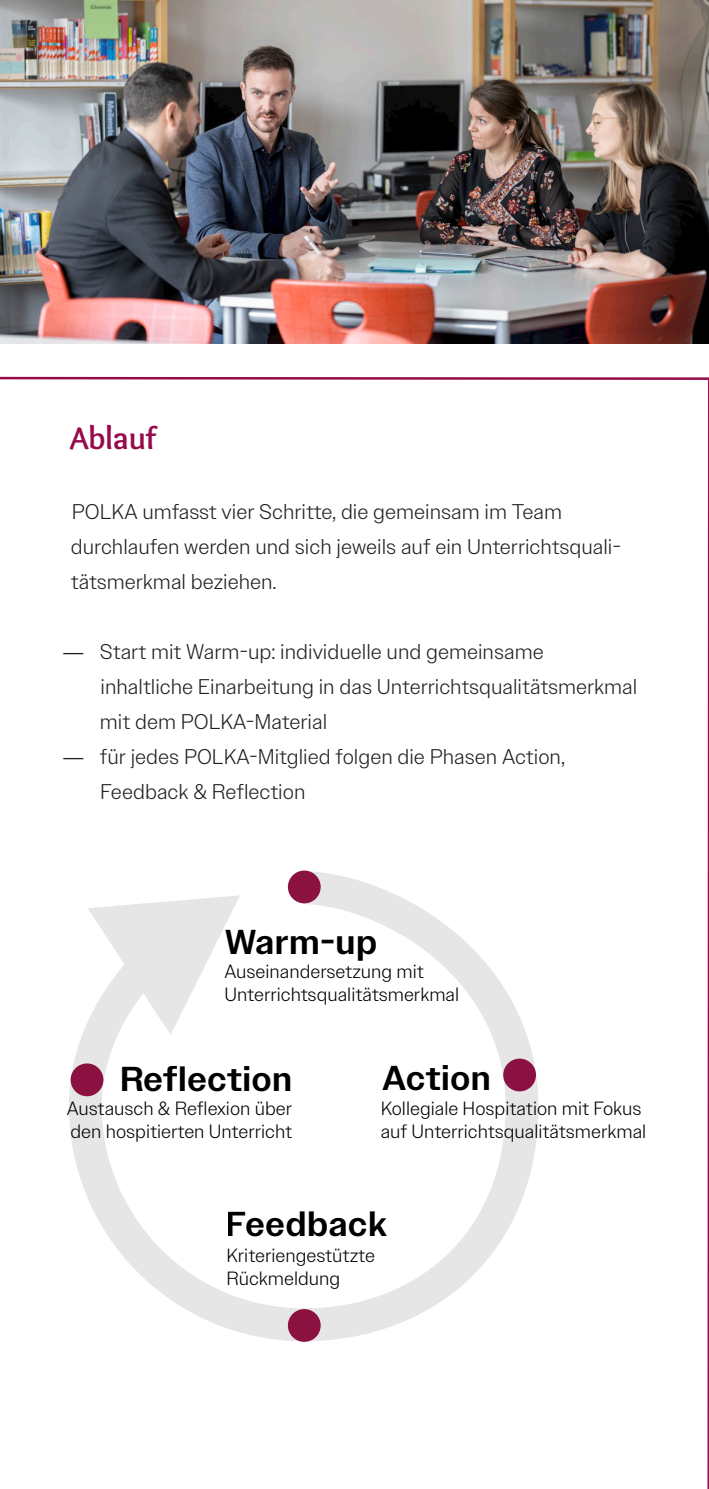
<style>
.page{position:relative;width:709px;height:1489px;background:#fff}
.page>*{position:absolute;margin:0;border:0;box-sizing:border-box;transform-origin:0 0}
.t1{font:500 34.5px "Owners Text";color:#000}
.Gliederungsüberschrift{font:700 32.5px "Overlock";color:#960a4b}
.Text{font:300 21.25px/35px "Owners Text";color:#231f20}
.t2{font:300 19.25px/23px "Owners Text";color:#000}
.s1{font-family:"Myriad Pro";font-weight:400}
</style>
<div class="page">
<img style="left:0;top:0;width:709px;height:344px">
<svg style="left:69px;top:871px;width:470px;height:471px"></svg>
<svg style="left:69px;top:871px;width:224px;height:216px"></svg>
<div style="left:288px;top:870px;width:33px;height:33px;background:#8b1141;border-radius:50%"></div>
<svg style="left:69px;top:871px;width:223px;height:189px"></svg>
<div style="left:288px;top:1308px;width:33px;height:33px;background:#8b1141;border-radius:50%"></div>
<div style="left:71px;top:1063px;width:32px;height:33px;background:#8b1141;border-radius:50%"></div>
<div style="left:503px;top:1058px;width:33px;height:33px;background:#8b1141;border-radius:50%"></div>
<hr style="left:707px;top:379px;width:2px;height:1109px;background:#960a4b">
<svg style="left:0;top:376px;width:709px;height:5px"></svg>
<p class="Gliederungsüberschrift" style="left:70px;top:419px;width:89px">Ablauf</p>
<p class="Text" style="left:71px;top:494px;width:551px">POLKA umfasst vier Schritte, die gemeinsam im Team durchlaufen werden und sich jeweils auf ein Unterrichtsquali&shy;tätsmerkmal beziehen.</p>
<p class="Text" style="left:100px;top:634px;width:539px;text-indent:-37px"><span class="s1">—</span> Start mit Warm-up: individuelle und gemeinsame inhaltliche Einarbeitung in das Unterrichtsqualitätsmerkmal mit dem POLKA-Material</p>
<p class="Text" style="left:100px;top:739px;width:466px;text-indent:-38px"><span class="s1">—</span> für jedes POLKA-Mitglied folgen die Phasen Action,<br>Feedback &amp; Reflection</p>
<h1 class="t1" style="left:224px;top:920px;width:154px">Warm-up</h1>
<p class="t2" style="left:224px;top:959px;width:236px">Auseinandersetzung mit<br>Unterrichtsqualitätsmerkmal</p>
<h1 class="t1" style="left:119px;top:1057px;width:175px">Reflection</h1>
<p class="t2" style="left:67px;top:1096px;width:227px">Austausch &amp; Reflexion über den hospitierten Unterricht</p>
<h1 class="t1" style="left:382px;top:1056px;width:111px">Action</h1>
<p class="t2" style="left:381px;top:1096px;width:267px">Kollegiale Hospitation mit Fokus auf Unterrichtsqualitätsmerkmal</p>
<h1 class="t1" style="left:226px;top:1202px;width:163px">Feedback</h1>
<p class="t2" style="left:226px;top:1243px;width:150px">Kriteriengestützte<br>Rückmeldung</p>
</div>
